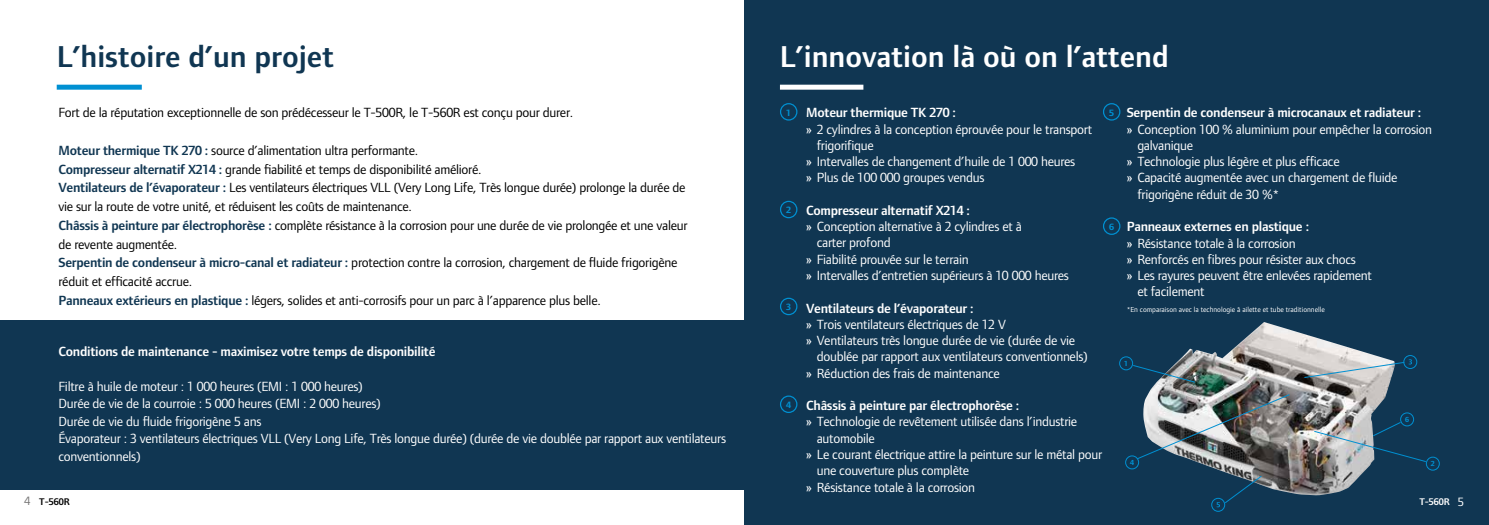
<style>
.page{position:relative;width:1489px;height:525px;background:#fff}
.page>*{position:absolute;margin:0;border:0;box-sizing:border-box;transform-origin:0 0}
.t1{font:600 31.25px "Foundry Form Sans Blonde";color:#fff}
.t2{font:600 31.25px "Foundry Form Sans Blonde";color:#103652}
.t3{font:13.75px/17.5px "Foundry Form Sans Blonde";letter-spacing:-.02em;color:#fff}
.t4{font:13.75px/18.8px "Foundry Form Sans Blonde";letter-spacing:-.02em;color:#000}
.t5{font:600 13.75px "Foundry Form Sans Blonde";letter-spacing:-.02em;color:#fff}
.t6{font:600 10px "Foundry Form Sans Blonde";color:#000}
.t7{font:600 10px "Foundry Form Sans Blonde";color:#fff}
.t8{font:700 9.5px "Foundry Form Sans Blonde";color:#0090d2}
.t9{font:7.5px "Foundry Form Sans Blonde";color:#fff}
.t10{font:700 7.5px "Foundry Form Sans";color:#0090d2}
.s1{font-weight:600;color:#103652}
.s2{font-weight:400;font-size:12.5px;color:#757474}
.s3{font-weight:400;font-size:12.5px}
</style>
<div class="page">
<div style="left:744px;top:0;width:744px;height:524px;background:#103652"></div>
<div style="left:780px;top:103px;width:17px;height:17px;border:1px solid #0090d2;border-radius:50%"></div>
<div style="left:1102px;top:103px;width:18px;height:17px;border:1px solid #0090d2;border-radius:50%"></div>
<div style="left:780px;top:201px;width:17px;height:17px;border:1px solid #0090d2;border-radius:50%"></div>
<div style="left:1102px;top:217px;width:18px;height:18px;border:1px solid #0090d2;border-radius:50%"></div>
<div style="left:780px;top:297px;width:17px;height:18px;border:1px solid #0090d2;border-radius:50%"></div>
<div style="left:780px;top:395px;width:17px;height:18px;border:1px solid #0090d2;border-radius:50%"></div>
<div style="left:57px;top:85px;width:85px;height:5px;background:#0090d2"></div>
<div style="left:0;top:320px;width:758px;height:169px;background:#103652"></div>
<div style="left:780px;top:85px;width:83px;height:5px;background:#fff"></div>
<img style="left:1148px;top:322px;width:244px;height:173px">
<svg style="left:1132px;top:364px;width:63px;height:19px"></svg>
<div style="left:1425px;top:456px;width:14px;height:14px;border:1px solid #0090d2;border-radius:50%"></div>
<div style="left:1119px;top:356px;width:14px;height:14px;border:1px solid #0090d2;border-radius:50%"></div>
<svg style="left:1400px;top:412px;width:13px;height:13px"></svg>
<div style="left:1399px;top:412px;width:14px;height:14px;border:1px solid #0090d2;border-radius:50%"></div>
<div style="left:1125px;top:455px;width:13px;height:14px;border:1px solid #0090d2;border-radius:50%"></div>
<svg style="left:1211px;top:498px;width:13px;height:13px"></svg>
<div style="left:1211px;top:497px;width:14px;height:14px;border:1px solid #0090d2;border-radius:50%"></div>
<svg style="left:1403px;top:355px;width:13px;height:13px"></svg>
<div style="left:1403px;top:355px;width:14px;height:14px;border:1px solid #0090d2;border-radius:50%"></div>
<svg style="left:1216px;top:474px;width:46px;height:33px"></svg>
<img style="left:1136px;top:393px;width:154px;height:66px">
<img style="left:1313px;top:421px;width:113px;height:41px">
<svg style="left:1303px;top:359px;width:108px;height:19px;background:#a8b3b9"></svg>
<h1 class="t2" style="left:57px;top:39px;width:279px">L’histoire d’un projet</h1>
<p class="t4" style="left:58px;top:103px;width:516px">Fort de la réputation exceptionnelle de son prédécesseur le T-500R, le T-560R est conçu pour durer.</p>
<p class="t4" style="left:58px;top:141px;width:630px"><span class="s1">Moteur thermique TK 270 :</span> source d’alimentation ultra performante.<br><span class="s1">Compresseur alternatif X214 :</span> grande fiabilité et temps de disponibilité amélioré.<br><span class="s1">Ventilateurs de l’évaporateur :</span> Les ventilateurs électriques VLL (Very Long Life, Très longue durée) prolonge la durée de vie sur la route de votre unité, et réduisent les coûts de maintenance.<br><span class="s1">Châssis à peinture par électrophorèse :</span> complète résistance à la corrosion pour une durée de vie prolongée et une valeur de revente augmentée.<br><span class="s1">Serpentin de condenseur à micro-canal et radiateur :</span> protection contre la corrosion, chargement de fluide frigorigène réduit et efficacité accrue.<br><span class="s1">Panneaux extérieurs en plastique :</span> légers, solides et anti-corrosifs pour un parc à l’apparence plus belle.</p>
<p class="t5" style="left:58px;top:343px;width:378px">Conditions de maintenance - maximisez votre temps de disponibilité</p>
<p class="t3" style="left:58px;top:377px;width:669px">Filtre à huile de moteur : 1 000 heures (EMI : 1 000 heures)<br>Durée de vie de la courroie : 5 000 heures (EMI : 2 000 heures)<br>Durée de vie du fluide frigorigène 5 ans<br>Évaporateur : 3 ventilateurs électriques VLL (Very Long Life, Très longue durée) (durée de vie doublée par rapport aux ventilateurs conventionnels)</p>
<h1 class="t1" style="left:780px;top:39px;width:390px">L’innovation là où on l’attend</h1>
<p class="t5" style="left:806px;top:105px;width:151px">Moteur thermique TK 270 :</p>
<p class="t3" style="left:806px;top:120px;width:287px">» 2 cylindres à la conception éprouvée pour le transport</p>
<p class="t3" style="left:816px;top:136px;width:59px">frigorifique</p>
<p class="t3" style="left:806px;top:152px;width:271px">» Intervalles de changement d’huile de 1 000 heures</p>
<p class="t3" style="left:806px;top:169px;width:180px">» Plus de 100 000 groupes vendus</p>
<p class="t5" style="left:806px;top:202px;width:165px">Compresseur alternatif X214 :</p>
<p class="t3" style="left:806px;top:217px;width:217px">» Conception alternative à 2 cylindres et à</p>
<p class="t3" style="left:816px;top:234px;width:75px">carter profond</p>
<p class="t3" style="left:806px;top:250px;width:164px">» Fiabilité prouvée sur le terrain</p>
<p class="t3" style="left:806px;top:266px;width:264px">» Intervalles d’entretien supérieurs à 10 000 heures</p>
<p class="t5" style="left:806px;top:300px;width:169px">Ventilateurs de l’évaporateur :</p>
<p class="t3" style="left:806px;top:315px;width:201px">» Trois ventilateurs électriques de 12 V</p>
<p class="t3" style="left:806px;top:331px;width:270px">» Ventilateurs très longue durée de vie (durée de vie</p>
<p class="t3" style="left:816px;top:347px;width:272px">doublée par rapport aux ventilateurs conventionnels)</p>
<p class="t3" style="left:806px;top:364px;width:195px">» Réduction des frais de maintenance</p>
<p class="t5" style="left:806px;top:397px;width:215px">Châssis à peinture par électrophorèse :</p>
<p class="t3" style="left:806px;top:412px;width:272px">» Technologie de revêtement utilisée dans l’industrie</p>
<p class="t3" style="left:816px;top:429px;width:60px">automobile</p>
<p class="t3" style="left:806px;top:445px;width:297px">» Le courant électrique attire la peinture sur le métal pour</p>
<p class="t3" style="left:816px;top:461px;width:154px">une couverture plus complète</p>
<p class="t3" style="left:806px;top:478px;width:170px">» Résistance totale à la corrosion</p>
<p class="t8" style="left:786px;top:107px;width:7px">1</p>
<p class="t8" style="left:1109px;top:107px;width:7px">5</p>
<p class="t8" style="left:786px;top:204px;width:7px">2</p>
<p class="t8" style="left:1109px;top:221px;width:7px">6</p>
<p class="t8" style="left:786px;top:301px;width:7px">3</p>
<p class="t8" style="left:786px;top:399px;width:7px">4</p>
<p class="t5" style="left:1126px;top:105px;width:296px">Serpentin de condenseur à microcanaux et radiateur :</p>
<p class="t3" style="left:1126px;top:120px;width:307px">» Conception 100 % aluminium pour empêcher la corrosion</p>
<p class="t3" style="left:1137px;top:136px;width:57px">galvanique</p>
<p class="t3" style="left:1126px;top:153px;width:214px">» Technologie plus légère et plus efficace</p>
<p class="t3" style="left:1126px;top:169px;width:272px">» Capacité augmentée avec un chargement de fluide</p>
<p class="t3" style="left:1137px;top:185px;width:144px">frigorigène réduit de 30 %*</p>
<p class="t5" style="left:1126px;top:219px;width:184px">Panneaux externes en plastique :</p>
<p class="t3" style="left:1126px;top:234px;width:170px">» Résistance totale à la corrosion</p>
<p class="t3" style="left:1126px;top:250px;width:231px">» Renforcés en fibres pour résister aux chocs</p>
<p class="t3" style="left:1126px;top:266px;width:247px">» Les rayures peuvent être enlevées rapidement</p>
<p class="t3" style="left:1137px;top:283px;width:69px">et facilement</p>
<p class="t9" style="left:1126px;top:305px;width:200px">*En comparaison avec la technologie à ailette et tube traditionnelle</p>
<p class="t10" style="left:1123px;top:358px;width:6px">1</p>
<p class="t10" style="left:1129px;top:457px;width:6px">4</p>
<p class="t10" style="left:1404px;top:414px;width:6px">6</p>
<p class="t10" style="left:1430px;top:459px;width:6px">2</p>
<p class="t6" style="left:24px;top:496px;width:47px"><span class="s2">4</span> T-560R</p>
<p class="t7" style="left:1419px;top:496px;width:46px">T-560R <span class="s3">5</span></p>
</div>
